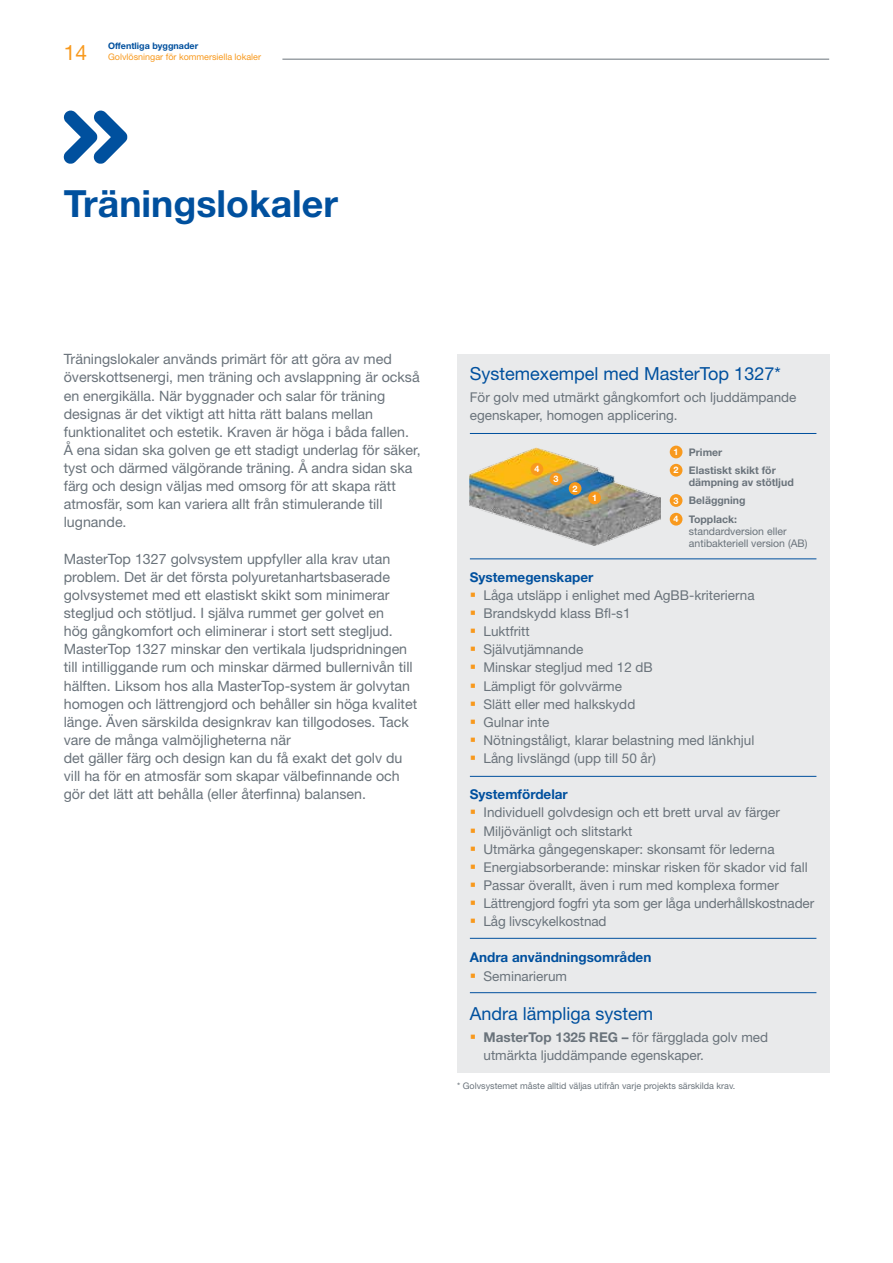
<style>
.page{position:relative;width:893px;height:1263px;background:#fff}
.page>*{position:absolute;margin:0;border:0;box-sizing:border-box;transform-origin:0 0}
.t1{font:700 37.5px "Helvetica Neue LT Pro";color:#00509e}
.t2{font:21px "Helvetica Neue LT Pro";color:#f8991d}
.t3{font:18px "Helvetica Neue LT Pro";color:#00509e}
.t4{font:14.25px/18.1px "Helvetica Neue LT Pro";color:#6a737b}
.t5{font:13.5px/18.1px "Helvetica Neue LT Pro";color:#6a737b}
.t6{font:700 13.5px "Helvetica Neue LT Pro";color:#00509e}
.t7{font:700 10.5px/18.5px "Helvetica Neue LT Pro";color:#6a737b}
.t8{font:10.5px/12px "Helvetica Neue LT Pro";color:#6a737b}
.t9{font:9px "Helvetica Neue LT Pro";color:#6a737b}
.t10{font:9px "Helvetica Neue LT Pro";color:#f8991d}
.t11{font:700 9px "Helvetica Neue LT Pro";color:#00509e}
.t12{font:700 9px/18.1px "Helvetica Neue LT Pro";color:#fff}
.s1{color:#f8991d}
.s2{font-weight:700}
</style>
<div class="page">
<hr style="left:282px;top:59px;width:547px;height:1px;background:#6a737b">
<svg style="left:64px;top:111px;width:63px;height:53px"></svg>
<div style="left:457px;top:354px;width:372px;height:719px;background:#e9eaeb"></div>
<hr style="left:470px;top:433px;width:346px;height:1px;background:#00509e">
<hr style="left:470px;top:558px;width:346px;height:1px;background:#00509e">
<hr style="left:470px;top:776px;width:346px;height:1px;background:#00509e">
<hr style="left:470px;top:938px;width:346px;height:1px;background:#00509e">
<hr style="left:470px;top:992px;width:346px;height:1px;background:#00509e">
<div style="left:670px;top:446px;width:12px;height:12px;background:#f8991d;border-radius:50%"></div>
<div style="left:670px;top:464px;width:12px;height:13px;background:#f8991d;border-radius:50%"></div>
<div style="left:670px;top:494px;width:12px;height:13px;background:#f8991d;border-radius:50%"></div>
<div style="left:670px;top:513px;width:12px;height:13px;background:#f8991d;border-radius:50%"></div>
<img style="left:470px;top:447px;width:190px;height:98px">
<div style="left:588px;top:492px;width:13px;height:12px;background:#f8991d;border-radius:50%"></div>
<div style="left:569px;top:482px;width:12px;height:13px;background:#f8991d;border-radius:50%"></div>
<div style="left:550px;top:473px;width:12px;height:12px;background:#f8991d;border-radius:50%"></div>
<div style="left:531px;top:463px;width:12px;height:13px;background:#f8991d;border-radius:50%"></div>
<h2 class="t2" style="left:64px;top:39px;width:25px">14</h2>
<p class="t11" style="left:108px;top:40px;width:92px">Offentliga byggnader</p>
<p class="t10" style="left:108px;top:51px;width:155px">Golvlösningar för kommersiella lokaler</p>
<h1 class="t1" style="left:64px;top:180px;width:276px">Träningslokaler</h1>
<p class="t4" style="left:64px;top:350px;width:358px">Träningslokaler används primärt för att göra av med överskottsenergi, men träning och avslappning är också en energikälla. När byggnader och salar för träning designas är det viktigt att hitta rätt balans mellan funktionalitet och estetik. Kraven är höga i båda fallen.<br>Å ena sidan ska golven ge ett stadigt underlag för säker, tyst och därmed välgörande träning. Å andra sidan ska färg och design väljas med omsorg för att skapa rätt atmosfär, som kan variera allt från stimulerande till lugnande.</p>
<p class="t4" style="left:64px;top:549px;width:355px">MasterTop 1327 golvsystem uppfyller alla krav utan problem. Det är det första polyuretanhartsbaserade golvsystemet med ett elastiskt skikt som minimerar stegljud och stötljud. I själva rummet ger golvet en<br>hög gångkomfort och eliminerar i stort sett stegljud.<br>MasterTop 1327 minskar den vertikala ljudspridningen till intilliggande rum och minskar därmed bullernivån till hälften. Liksom hos alla MasterTop-system är golvytan homogen och lättrengjord och behåller sin höga kvalitet länge. Även särskilda designkrav kan tillgodoses. Tack vare de många valmöjligheterna när<br>det gäller färg och design kan du få exakt det golv du vill ha för en atmosfär som skapar välbefinnande och gör det lätt att behålla (eller återfinna) balansen.</p>
<p class="t3" style="left:470px;top:362px;width:312px">Systemexempel med MasterTop 1327*</p>
<p class="t5" style="left:470px;top:388px;width:328px">För golv med utmärkt gångkomfort och ljuddämpande egenskaper, homogen applicering.</p>
<p class="t12" style="left:534px;top:460px;width:7px">4</p>
<p class="t12" style="left:553px;top:470px;width:7px">3</p>
<p class="t12" style="left:573px;top:479px;width:7px">2</p>
<p class="t12" style="left:592px;top:489px;width:7px">1</p>
<p class="t12" style="left:674px;top:443px;width:7px">1<br>2</p>
<p class="t12" style="left:674px;top:491px;width:7px;line-height:18.8px">3<br>4</p>
<p class="t7" style="left:689px;top:442px;width:88px">Primer<br>Elastiskt skikt för</p>
<p class="t7" style="left:689px;top:473px;width:106px">dämpning av stötljud<br>Beläggning<br>Topplack:</p>
<p class="t8" style="left:689px;top:525px;width:120px">standardversion eller antibakteriell version (AB)</p>
<p class="t6" style="left:470px;top:568px;width:125px">Systemegenskaper</p>
<p class="t5" style="left:470px;top:586px;width:286px"><span class="s1">▪</span> Låga utsläpp i enlighet med AgBB-kriterierna</p>
<p class="t5" style="left:470px;top:604px;width:162px"><span class="s1">▪</span> Brandskydd klass Bfl-s1</p>
<p class="t5" style="left:470px;top:622px;width:61px"><span class="s1">▪</span> Luktfritt</p>
<p class="t5" style="left:470px;top:640px;width:115px"><span class="s1">▪</span> Självutjämnande</p>
<p class="t5" style="left:470px;top:658px;width:184px"><span class="s1">▪</span> Minskar stegljud med 12 dB</p>
<p class="t5" style="left:470px;top:676px;width:154px"><span class="s1">▪</span> Lämpligt för golvvärme</p>
<p class="t5" style="left:470px;top:694px;width:167px"><span class="s1">▪</span> Slätt eller med halkskydd</p>
<p class="t5" style="left:470px;top:712px;width:81px"><span class="s1">▪</span> Gulnar inte</p>
<p class="t5" style="left:470px;top:731px;width:286px"><span class="s1">▪</span> Nötningståligt, klarar belastning med länkhjul</p>
<p class="t5" style="left:470px;top:749px;width:187px"><span class="s1">▪</span> Lång livslängd (upp till 50 år)</p>
<p class="t6" style="left:470px;top:786px;width:99px">Systemfördelar</p>
<p class="t5" style="left:470px;top:803px;width:312px"><span class="s1">▪</span> Individuell golvdesign och ett brett urval av färger</p>
<p class="t5" style="left:470px;top:821px;width:164px"><span class="s1">▪</span> Miljövänligt och slitstarkt</p>
<p class="t5" style="left:470px;top:839px;width:306px"><span class="s1">▪</span> Utmärka gångegenskaper: skonsamt för lederna</p>
<p class="t5" style="left:470px;top:857px;width:339px"><span class="s1">▪</span> Energiabsorberande: minskar risken för skador vid fall</p>
<p class="t5" style="left:470px;top:876px;width:310px"><span class="s1">▪</span> Passar överallt, även i rum med komplexa former</p>
<p class="t5" style="left:470px;top:894px;width:346px"><span class="s1">▪</span> Lättrengjord fogfri yta som ger låga underhållskostnader</p>
<p class="t5" style="left:470px;top:912px;width:138px"><span class="s1">▪</span> Låg livscykelkostnad</p>
<p class="t6" style="left:470px;top:949px;width:183px">Andra användningsområden</p>
<p class="t5" style="left:470px;top:966px;width:99px"><span class="s1">▪</span> Seminarierum</p>
<p class="t3" style="left:470px;top:1002px;width:185px">Andra lämpliga system</p>
<p class="t5" style="left:483px;top:1028px;width:286px;text-indent:-14px"><span class="s1">▪</span> <span class="s2">MasterTop 1325 REG –</span> för färgglada golv med utmärkta ljuddämpande egenskaper.</p>
<p class="t9" style="left:457px;top:1080px;width:280px">* Golvsystemet måste alltid väljas utifrån varje projekts särskilda krav.</p>
</div>
